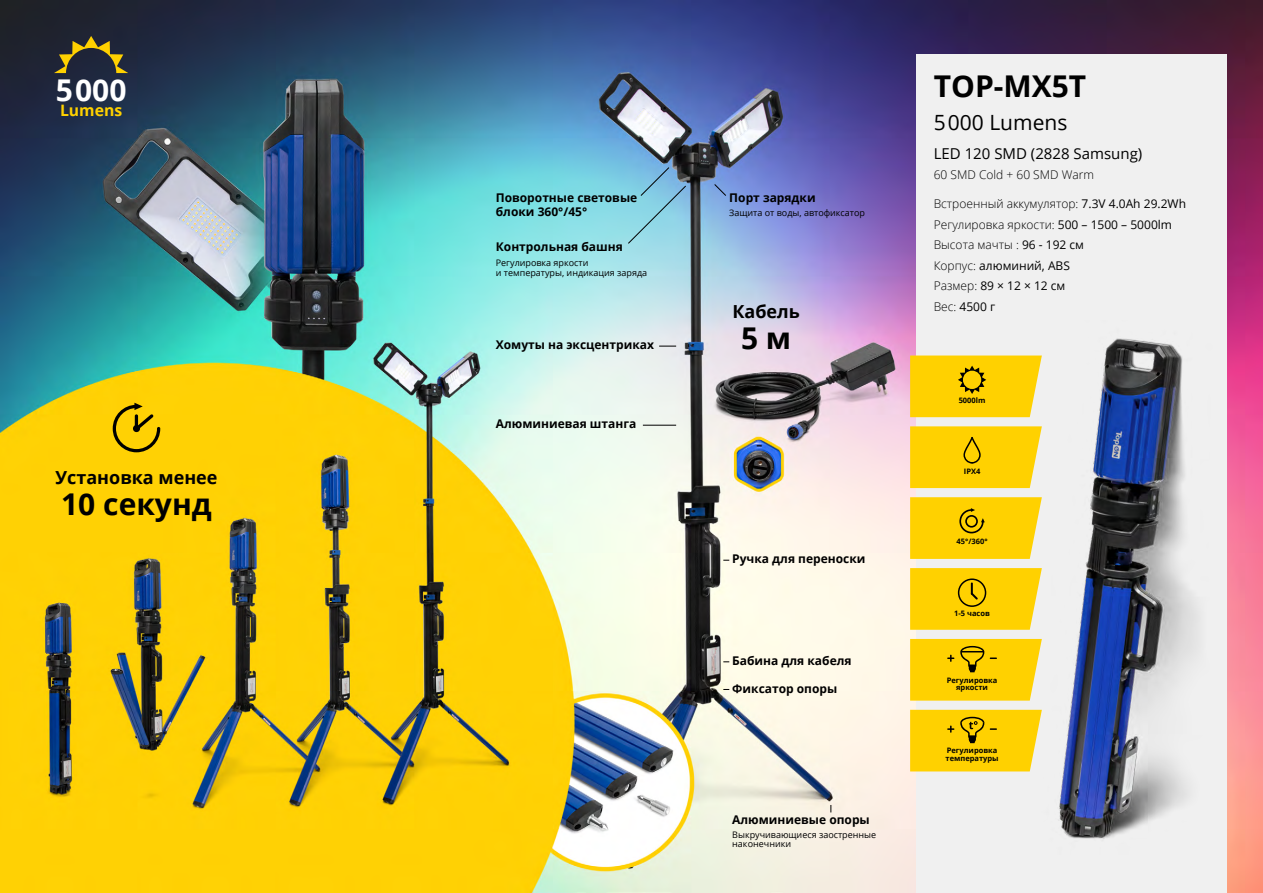
<style>
.page{position:relative;width:1263px;height:893px;background:#fff}
.page>*{position:absolute;margin:0;border:0;box-sizing:border-box;transform-origin:0 0}
.t1{font:700 30px "Open Sans";color:#000}
.t2{font:700 30px "Open Sans";color:#fff}
.t3{font:21px "Open Sans";color:#000}
.t4{font:700 18px "Open Sans";color:#000}
.t5{font:700 15.75px "Open Sans";color:#ffd100}
.t6{font:15px "Open Sans";color:#000}
.t7{font:700 12px/14.4px "Open Sans";color:#000}
.t8{font:300 12px/20.5px "Open Sans";color:#000}
.t9{font:9px/10.5px "Open Sans";color:#000}
.t10{font:700 7.5px/7.5px "Open Sans";color:#010202;text-align:center}
.s1{font-weight:400}
</style>
<div class="page">
<img style="left:0;top:0;width:1263px;height:893px">
<div style="left:916px;top:54px;width:310px;height:839px;background:#f0f0f0"></div>
<svg style="left:910px;top:568px;width:101px;height:62px;background:#f8cb01"></svg>
<svg style="left:910px;top:639px;width:101px;height:62px;background:#f6ca01"></svg>
<div style="left:910px;top:426px;width:101px;height:62px;background:#ffd100"></div>
<div style="left:910px;top:355px;width:101px;height:62px;background:#ffd100"></div>
<div style="left:910px;top:710px;width:101px;height:61px;background:#ffd100"></div>
<svg style="left:910px;top:497px;width:101px;height:62px;background:#f8cb01"></svg>
<svg style="left:54px;top:36px;width:74px;height:37px;background:#4b472d"></svg>
<svg style="left:627px;top:167px;width:60px;height:77px;background:#83c4da"></svg>
<svg style="left:714px;top:183px;width:13px;height:14px"></svg>
<svg style="left:659px;top:346px;width:17px;height:1px"></svg>
<hr style="left:643px;top:425px;width:33px;height:1px;background:#000">
<img style="left:1011px;top:338px;width:187px;height:501px">
<svg style="left:113px;top:403px;width:47px;height:49px;background:#c8a303"></svg>
<h1 class="t2" style="left:56px;top:69px;width:72px">5000</h1>
<h3 class="t5" style="left:60px;top:99px;width:64px">Lumens</h3>
<h3 class="t4" style="left:55px;top:465px;width:164px">Установка менее</h3>
<h1 class="t1" style="left:61px;top:483px;width:152px">10 секунд</h1>
<p class="t7" style="left:496px;top:190px;width:143px">Поворотные световые блоки 360°/45°</p>
<p class="t7" style="left:496px;top:239px;width:129px">Контрольная башня</p>
<p class="t9" style="left:496px;top:257px;width:153px">Регулировка яркости<br>и температуры, индикация заряда</p>
<p class="t7" style="left:496px;top:337px;width:160px">Хомуты на эксцентриках</p>
<p class="t7" style="left:496px;top:416px;width:142px">Алюминиевая штанга</p>
<p class="t7" style="left:729px;top:190px;width:88px">Порт зарядки</p>
<p class="t9" style="left:729px;top:207px;width:137px">Защита от воды, автофиксатор</p>
<h3 class="t4" style="left:732px;top:299px;width:69px">Кабель</h3>
<h1 class="t1" style="left:741px;top:317px;width:52px">5 м</h1>
<p class="t7" style="left:732px;top:551px;width:135px">Ручка для переноски</p>
<p class="t7" style="left:732px;top:653px;width:121px">Бабина для кабеля</p>
<p class="t7" style="left:732px;top:681px;width:107px">Фиксатор опоры</p>
<p class="t7" style="left:732px;top:813px;width:139px">Алюминиевые опоры</p>
<p class="t9" style="left:732px;top:830px;width:145px;line-height:9px">Выкручивающиеся заостренные наконечники</p>
<h1 class="t1" style="left:934px;top:65px;width:154px">TOP-MX5T</h1>
<h2 class="t3" style="left:934px;top:108px;width:135px">5000 Lumens</h2>
<p class="t6" style="left:934px;top:143px;width:210px">LED 120 SMD (2828 Samsung)</p>
<p class="t8" style="left:934px;top:164px;width:162px">60 SMD Cold + 60 SMD Warm</p>
<p class="t8" style="left:934px;top:193px;width:254px">Встроенный аккумулятор: <span class="s1">7.3V 4.0Ah 29.2Wh<br></span>Регулировка яркости: <span class="s1">500 – 1500 – 5000lm<br></span>Высота мачты : <span class="s1">96 - 192 см<br></span>Корпус: <span class="s1">алюминий, ABS<br></span>Размер: <span class="s1">89 × 12 × 12 cм<br></span>Вес: <span class="s1">4500 г</span></p>
<p class="t10" style="left:959px;top:397px;width:28px">5000lm</p>
<p class="t10" style="left:964px;top:467px;width:18px">IPX4</p>
<p class="t10" style="left:957px;top:538px;width:32px">45°/360°</p>
<p class="t10" style="left:954px;top:610px;width:37px">1-5 часов</p>
<p class="t10" style="left:947px;top:676px;width:52px">Регулировка яркости</p>
<p class="t10" style="left:945px;top:747px;width:55px;text-align:left">Регулировка температуры</p>
</div>
